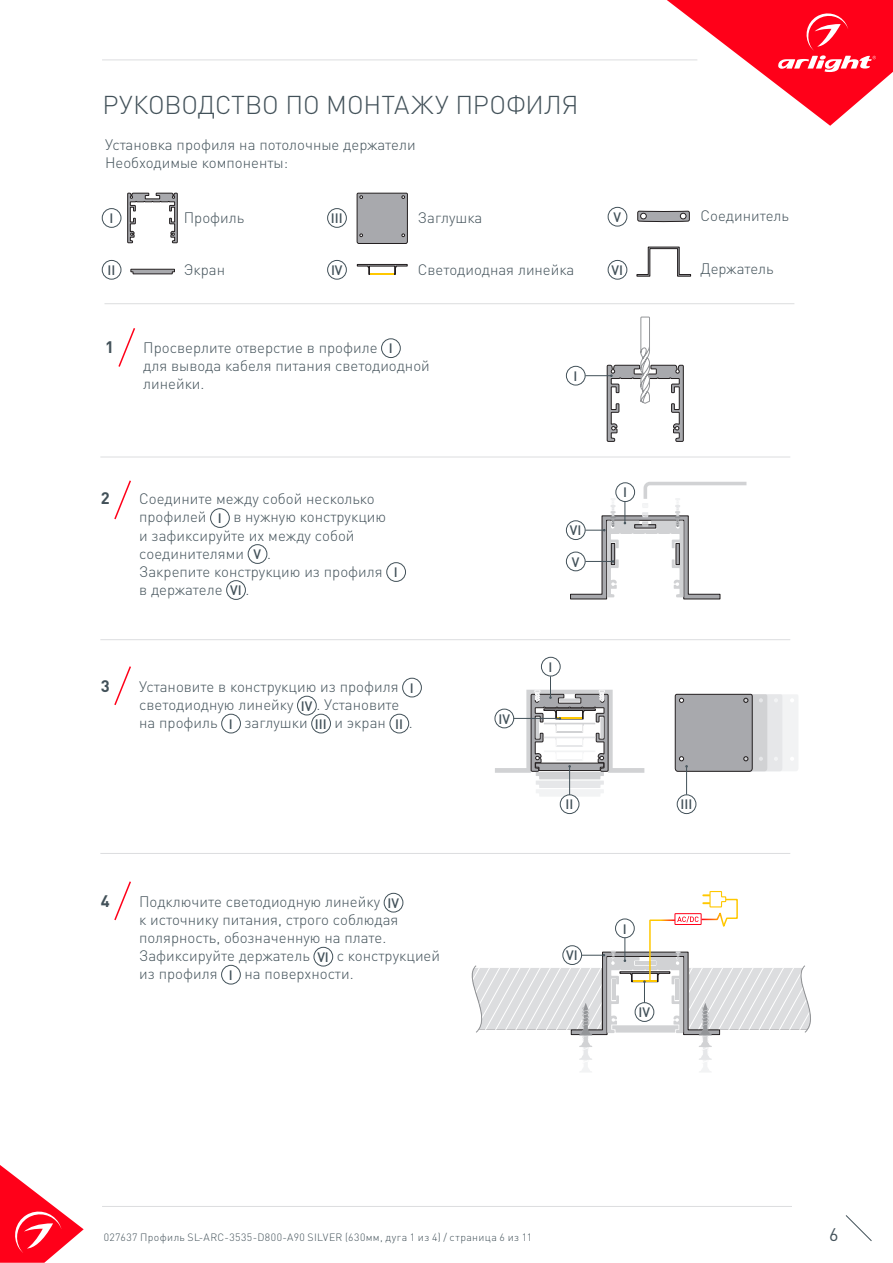
<style>
.page{position:relative;width:893px;height:1263px;background:#fff}
.page>*{position:absolute;margin:0;border:0;box-sizing:border-box;transform-origin:0 0}
.t1{font:300 25.5px "DIN Pro";letter-spacing:-.005em;color:#425159}
.t2{font:18px "DIN Pro";color:#425159}
.t3{font:700 16.5px "DIN Pro";color:#425159}
.t4{font:300 15px/18px "DIN Pro";color:#425159}
.t5{font:500 13.5px "DIN Pro";color:#425159}
.t6{font:300 10.5px "DIN Pro";letter-spacing:.04em;color:#425159}
</style>
<div class="page">
<svg style="left:0;top:1165px;width:84px;height:98px"></svg>
<svg style="left:845px;top:1215px;width:27px;height:26px"></svg>
<svg style="left:667px;top:0;width:226px;height:126px"></svg>
<hr style="left:102px;top:60px;width:595px;height:1px;background:#dcdddf">
<hr style="left:100px;top:457px;width:690px;height:1px;background:#dcdddf">
<hr style="left:100px;top:853px;width:690px;height:1px;background:#dcdddf">
<hr style="left:100px;top:639px;width:690px;height:1px;background:#dcdddf">
<div style="left:210px;top:508px;width:20px;height:20px;border:1px solid #425159;border-radius:50%"></div>
<div style="left:248px;top:544px;width:19px;height:20px;border:1px solid #425159;border-radius:50%"></div>
<div style="left:387px;top:562px;width:19px;height:20px;border:1px solid #425159;border-radius:50%"></div>
<div style="left:226px;top:580px;width:20px;height:20px;border:1px solid #425159;border-radius:50%"></div>
<div style="left:384px;top:893px;width:19px;height:19px;border:1px solid #425159;border-radius:50%"></div>
<div style="left:314px;top:947px;width:19px;height:19px;border:1px solid #425159;border-radius:50%"></div>
<div style="left:221px;top:965px;width:20px;height:19px;border:1px solid #425159;border-radius:50%"></div>
<div style="left:402px;top:678px;width:20px;height:19px;border:1px solid #425159;border-radius:50%"></div>
<div style="left:297px;top:696px;width:19px;height:19px;border:1px solid #425159;border-radius:50%"></div>
<div style="left:221px;top:714px;width:20px;height:19px;border:1px solid #425159;border-radius:50%"></div>
<div style="left:312px;top:714px;width:19px;height:19px;border:1px solid #425159;border-radius:50%"></div>
<div style="left:390px;top:714px;width:19px;height:19px;border:1px solid #425159;border-radius:50%"></div>
<svg style="left:114px;top:480px;width:17px;height:40px"></svg>
<svg style="left:114px;top:666px;width:17px;height:39px"></svg>
<svg style="left:114px;top:881px;width:17px;height:40px"></svg>
<hr style="left:104px;top:303px;width:690px;height:1px;background:#dcdddf">
<svg style="left:357px;top:264px;width:51px;height:11px"></svg>
<hr style="left:370px;top:273px;width:24px;height:2px;background:#ffc800">
<div style="left:327px;top:260px;width:20px;height:19px;border:1px solid #425159;border-radius:50%"></div>
<div style="left:608px;top:207px;width:19px;height:19px;border:1px solid #425159;border-radius:50%"></div>
<div style="left:608px;top:260px;width:19px;height:19px;border:1px solid #425159;border-radius:50%"></div>
<svg style="left:637px;top:211px;width:53px;height:11px"></svg>
<svg style="left:356px;top:193px;width:52px;height:51px;background:#9e9fa2"></svg>
<div style="left:102px;top:208px;width:19px;height:20px;border:1px solid #425159;border-radius:50%"></div>
<div style="left:102px;top:260px;width:19px;height:19px;border:1px solid #425159;border-radius:50%"></div>
<div style="left:327px;top:208px;width:20px;height:20px;border:1px solid #425159;border-radius:50%"></div>
<svg style="left:127px;top:193px;width:51px;height:50px"></svg>
<svg style="left:130px;top:269px;width:45px;height:5px"></svg>
<div style="left:381px;top:339px;width:19px;height:19px;border:1px solid #425159;border-radius:50%"></div>
<svg style="left:118px;top:328px;width:18px;height:39px"></svg>
<svg style="left:637px;top:247px;width:54px;height:30px"></svg>
<div style="left:541px;top:657px;width:19px;height:19px;border:1px solid #425159;border-radius:50%"></div>
<div style="left:677px;top:795px;width:19px;height:19px;border:1px solid #425159;border-radius:50%"></div>
<svg style="left:675px;top:694px;width:123px;height:101px"></svg>
<div style="left:560px;top:795px;width:19px;height:19px;border:1px solid #425159;border-radius:50%"></div>
<svg style="left:495px;top:676px;width:149px;height:121px"></svg>
<hr style="left:102px;top:1206px;width:690px;height:1px;background:#dcdddf">
<div style="left:566px;top:366px;width:19px;height:19px;border:1px solid #425159;border-radius:50%"></div>
<svg style="left:585px;top:316px;width:99px;height:126px"></svg>
<svg style="left:471px;top:891px;width:340px;height:181px"></svg>
<div style="left:566px;top:552px;width:19px;height:19px;border:1px solid #425159;border-radius:50%"></div>
<div style="left:566px;top:521px;width:19px;height:19px;border:1px solid #425159;border-radius:50%"></div>
<svg style="left:570px;top:482px;width:176px;height:117px"></svg>
<p class="t1" style="left:103px;top:87px;width:477px">РУКОВОДСТВО ПО МОНТАЖУ ПРОФИЛЯ</p>
<p class="t4" style="left:105px;top:134px;width:312px">Установка профиля на потолочные держатели</p>
<p class="t4" style="left:105px;top:152px;width:185px">Необходимые компоненты:</p>
<p class="t5" style="left:109px;top:209px;width:5px">I</p>
<p class="t4" style="left:418px;top:207px;width:66px">Заглушка</p>
<p class="t5" style="left:107px;top:261px;width:9px">II</p>
<p class="t4" style="left:184px;top:207px;width:62px">Профиль</p>
<p class="t4" style="left:184px;top:260px;width:43px">Экран</p>
<p class="t5" style="left:331px;top:209px;width:13px">III</p>
<p class="t4" style="left:418px;top:260px;width:158px">Cветодиодная линейка</p>
<p class="t5" style="left:331px;top:261px;width:13px">IV</p>
<p class="t3" style="left:105px;top:335px;width:10px">1</p>
<p class="t4" style="left:143px;top:338px;width:236px">Просверлите отверстие в профиле</p>
<p class="t5" style="left:389px;top:339px;width:5px">I</p>
<p class="t4" style="left:143px;top:356px;width:288px">для вывода кабеля питания светодиодной линейки.</p>
<p class="t5" style="left:574px;top:367px;width:5px">I</p>
<p class="t5" style="left:613px;top:208px;width:9px">V</p>
<p class="t5" style="left:611px;top:261px;width:13px">VI</p>
<p class="t4" style="left:700px;top:206px;width:90px">Соединитель</p>
<p class="t4" style="left:700px;top:259px;width:75px">Держатель</p>
<p class="t3" style="left:101px;top:487px;width:10px">2</p>
<p class="t4" style="left:139px;top:489px;width:237px">Соедините между собой несколько профилей</p>
<p class="t5" style="left:218px;top:509px;width:5px">I</p>
<p class="t4" style="left:139px;top:507px;width:249px;text-indent:94px">в нужную конструкцию и зафиксируйте их между собой соединителями</p>
<p class="t5" style="left:254px;top:545px;width:9px">V</p>
<p class="t4" style="left:139px;top:543px;width:245px;text-indent:128px">.<br>Закрепите конструкцию из профиля</p>
<p class="t5" style="left:394px;top:563px;width:5px">I</p>
<p class="t4" style="left:139px;top:579px;width:85px">в держателе</p>
<p class="t5" style="left:230px;top:581px;width:13px">VI</p>
<p class="t4" style="left:246px;top:579px;width:5px">.</p>
<p class="t3" style="left:101px;top:675px;width:10px">3</p>
<p class="t4" style="left:139px;top:677px;width:261px">Установите в конструкцию из профиля</p>
<p class="t5" style="left:410px;top:679px;width:5px">I</p>
<p class="t4" style="left:139px;top:695px;width:156px">светодиодную линейку</p>
<p class="t5" style="left:301px;top:697px;width:13px">IV</p>
<p class="t4" style="left:316px;top:695px;width:85px">. Установите</p>
<p class="t4" style="left:139px;top:713px;width:80px">на профиль</p>
<p class="t5" style="left:229px;top:715px;width:5px">I</p>
<p class="t4" style="left:244px;top:713px;width:65px">заглушки</p>
<p class="t5" style="left:315px;top:715px;width:13px">III</p>
<p class="t4" style="left:334px;top:713px;width:53px">и экран</p>
<p class="t5" style="left:395px;top:715px;width:9px">II</p>
<p class="t4" style="left:409px;top:713px;width:5px">.</p>
<p class="t3" style="left:101px;top:890px;width:10px">4</p>
<p class="t4" style="left:139px;top:892px;width:242px">Подключите светодиодную линейку</p>
<p class="t5" style="left:388px;top:894px;width:13px">IV</p>
<p class="t4" style="left:139px;top:910px;width:261px">к источнику питания, строго соблюдая полярность, обозначенную на плате.<br>Зафиксируйте держатель</p>
<p class="t5" style="left:317px;top:948px;width:13px">VI</p>
<p class="t4" style="left:337px;top:946px;width:105px">с конструкцией</p>
<p class="t4" style="left:139px;top:964px;width:80px">из профиля</p>
<p class="t5" style="left:229px;top:966px;width:5px">I</p>
<p class="t4" style="left:244px;top:964px;width:111px">на поверхности.</p>
<p class="t5" style="left:498px;top:710px;width:13px">IV</p>
<p class="t5" style="left:570px;top:521px;width:13px">VI</p>
<p class="t5" style="left:572px;top:552px;width:9px">V</p>
<p class="t5" style="left:549px;top:658px;width:5px">I</p>
<p class="t5" style="left:623px;top:483px;width:5px">I</p>
<p class="t5" style="left:565px;top:795px;width:9px">II</p>
<p class="t5" style="left:680px;top:795px;width:13px">III</p>
<p class="t5" style="left:566px;top:946px;width:13px">VI</p>
<p class="t5" style="left:623px;top:919px;width:5px">I</p>
<p class="t5" style="left:638px;top:1003px;width:13px">IV</p>
<p class="t6" style="left:104px;top:1230px;width:430px">027637 Профиль SL-ARC-3535-D800-A90 SILVER (630мм, дуга 1 из 4) / страница 6 из 11</p>
<p class="t2" style="left:829px;top:1222px;width:11px">6</p>
</div>
